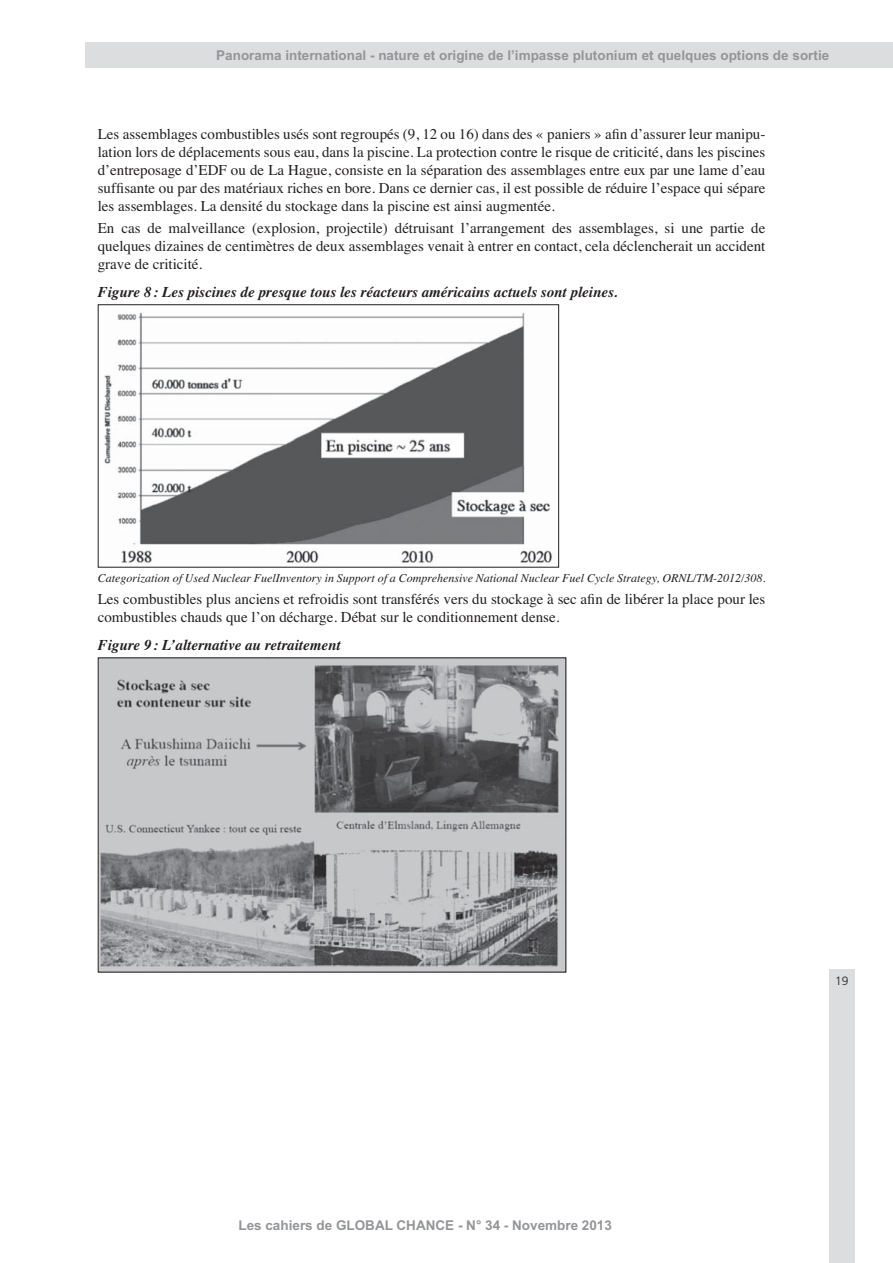
<style>
.page{position:relative;width:893px;height:1263px;background:#fff}
.page>*{position:absolute;margin:0;border:0;box-sizing:border-box;transform-origin:0 0}
.t1{font:15px/18px "Times";color:#231f20;text-align:justify}
.t2{font:italic 700 15px "Times";color:#231f20}
.t3{font:700 13.5px "Arial";color:#939598}
.t4{font:italic 12px "Times";color:#231f20}
.t5{font:300 12px "Frutiger";color:#231f20}
</style>
<div class="page">
<div style="left:829px;top:969px;width:26px;height:294px;background:#dcddde"></div>
<img style="left:104px;top:312px;width:448px;height:252px">
<div style="left:98px;top:304px;width:461px;height:264px;border:1px solid #231f20"></div>
<img style="left:100px;top:659px;width:464px;height:311px">
<div style="left:98px;top:657px;width:468px;height:315px;border:1px solid #231f20"></div>
<div style="left:85px;top:43px;width:808px;height:25px;background:#dcddde"></div>
<p class="t3" style="left:216px;top:48px;width:614px">Panorama international - nature et origine de l’impasse plutonium et quelques options de sortie</p>
<p class="t1" style="left:98px;top:126px;width:669px">Les assemblages combustibles usés sont regroupés (9, 12 ou 16) dans des « paniers » afin d’assurer leur manipu&shy;lation lors de déplacements sous eau, dans la piscine. La protection contre le risque de criticité, dans les piscines d’entreposage d’EDF ou de La Hague, consiste en la séparation des assemblages entre eux par une lame d’eau suffisante ou par des matériaux riches en bore. Dans ce dernier cas, il est possible de réduire l’espace qui sépare les assemblages. La densité du stockage dans la piscine est ainsi augmentée.</p>
<p class="t1" style="left:98px;top:220px;width:669px">En cas de malveillance (explosion, projectile) détruisant l’arrangement des assemblages, si une partie de quelques dizaines de centimètres de deux assemblages venait à entrer en contact, cela déclencherait un accident grave de criticité.</p>
<p class="t2" style="left:98px;top:287px;width:521px">Figure 8 : Les piscines de presque tous les réacteurs américains actuels sont pleines.</p>
<p class="t4" style="left:98px;top:574px;width:669px">Categorization of Used Nuclear FuelInventory in Support of a Comprehensive National Nuclear Fuel Cycle Strategy, ORNL/TM-2012/308.</p>
<p class="t1" style="left:98px;top:592px;width:669px">Les combustibles plus anciens et refroidis sont transférés vers du stockage à sec afin de libérer la place pour les combustibles chauds que l’on décharge. Débat sur le conditionnement dense.</p>
<p class="t2" style="left:98px;top:640px;width:244px">Figure 9 : L’alternative au retraitement</p>
<p class="t3" style="left:238px;top:1218px;width:375px">Les cahiers de GLOBAL CHANCE - N° 34 - Novembre 2013</p>
<p class="t5" style="left:835px;top:976px;width:15px">19</p>
</div>
